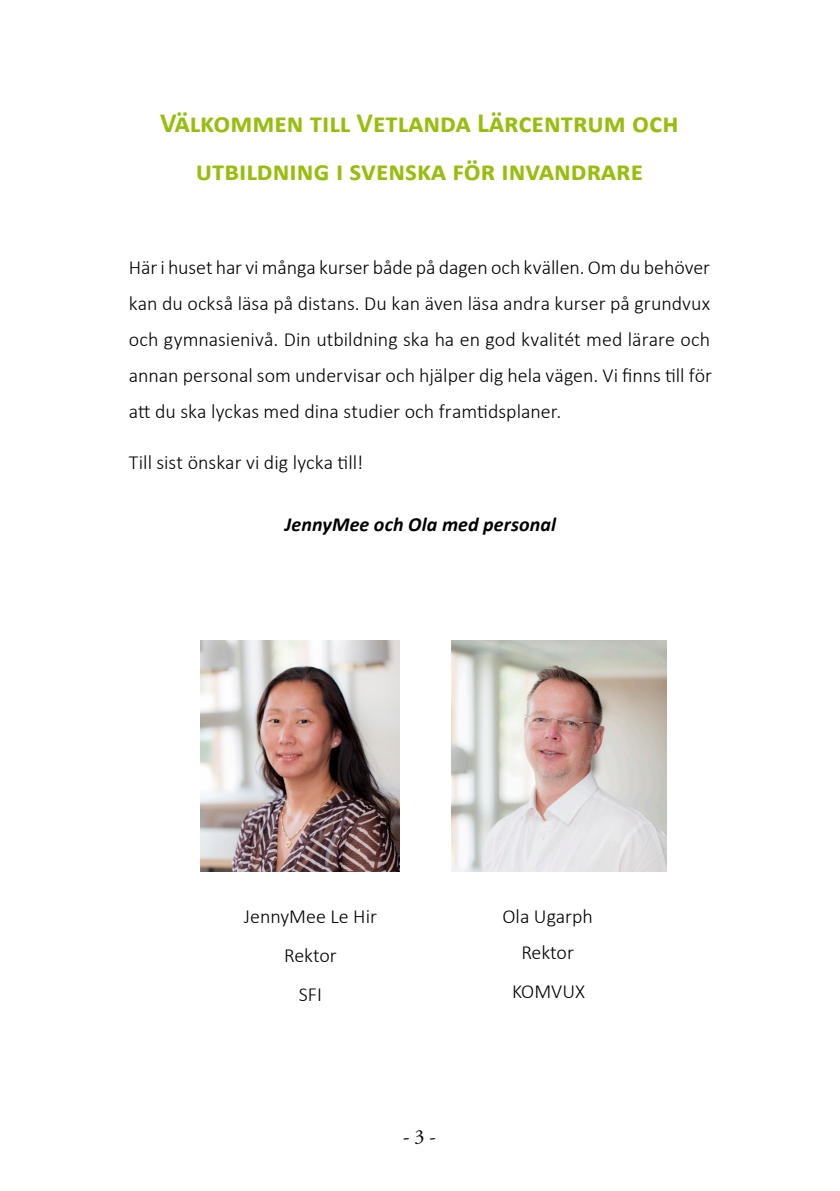
<style>
.page{position:relative;width:840px;height:1191px;background:#fff}
.page>*{position:absolute;margin:0;border:0;box-sizing:border-box;transform-origin:0 0}
.Rubrik_2{font:700 28px/48px "Calibri";color:#97be0d;text-align:center}
.Brödtext{font:300 20px/36px "Calibri";color:#000;text-align:justify}
.Brödtext_2{font:italic 700 20px "Calibri";letter-spacing:.005em;color:#000}
.t1{font:20px "Adobe Garamond Pro";color:#000}
</style>
<div class="page">
<img style="left:200px;top:641px;width:199px;height:230px">
<img style="left:451px;top:641px;width:215px;height:230px">
<p class="Rubrik_2" style="left:160px;top:98px;width:519px">Välkommen till Vetlanda Lärcentrum och utbildning i svenska för invandrare</p>
<p class="Brödtext" style="left:129px;top:249px;width:584px">Här i huset har vi många kurser både på dagen och kvällen. Om du behöver kan du också läsa på distans. Du kan även läsa andra kurser på grundvux och gymnasienivå. Din utbildning ska ha en god kvalitét med lärare och annan personal som undervisar och hjälper dig hela vägen. Vi finns till för att du ska lyckas med dina studier och framtidsplaner.</p>
<p class="Brödtext" style="left:129px;top:444px;width:236px">Till sist önskar vi dig lycka till!</p>
<p class="Brödtext_2" style="left:285px;top:510px;width:272px">JennyMee och Ola med personal</p>
<p class="Brödtext" style="left:244px;top:898px;width:135px">JennyMee Le Hir</p>
<p class="Brödtext" style="left:284px;top:937px;width:54px">Rektor</p>
<p class="Brödtext" style="left:299px;top:975px;width:25px">SFI</p>
<p class="t1" style="left:403px;top:1125px;width:34px">- 3 -</p>
<p class="Brödtext" style="left:502px;top:898px;width:92px;text-align:center">Ola Ugarph<br>Rektor</p>
<p class="Brödtext" style="left:512px;top:973px;width:74px">KOMVUX</p>
</div>
